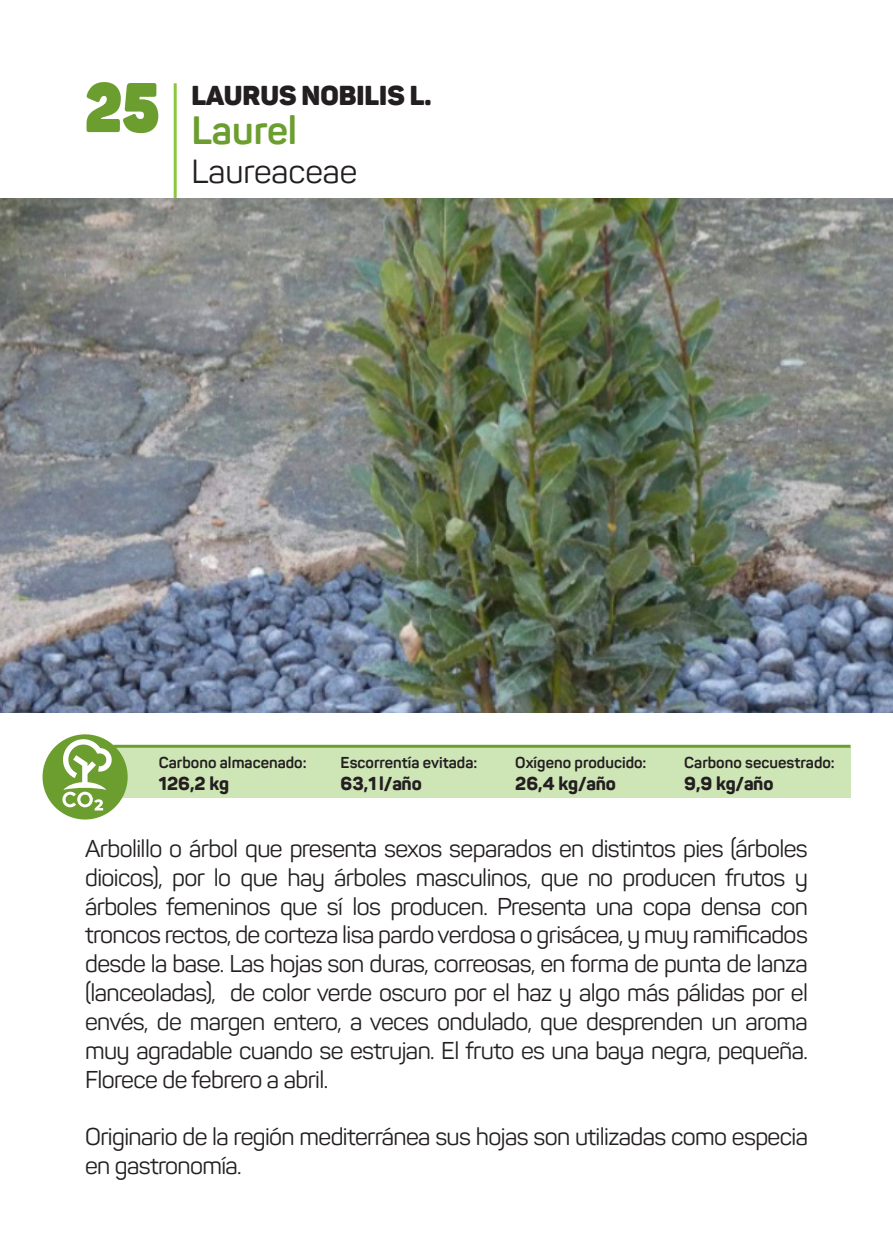
<style>
.page{position:relative;width:893px;height:1259px;background:#fff}
.page>*{position:absolute;margin:0;border:0;box-sizing:border-box;transform-origin:0 0}
.t1{font:800 69px "Panton";color:#6c9e2f;scale:.87 1}
.t2{font:700 39px "Panton";color:#6c9e2f}
.t3{font:33px "Panton";color:#231f20}
.t4{font:27px "Panton Black Caps";color:#231f20}
.Normal_text{font:24px/28.8px "Panton";letter-spacing:-.025em;color:#231f20;text-align:justify}
.t5{font:800 18.3px "Panton";color:#231f20}
.t6{font:700 15.6px "Panton";color:#231f20}
</style>
<div class="page">
<hr style="left:174px;top:83px;width:3px;height:124px;background:#8bc63e">
<img style="left:0;top:198px;width:893px;height:514px">
<div style="left:113px;top:746px;width:737px;height:51px;background:#cee5b5"></div>
<hr style="left:113px;top:745px;width:737px;height:3px;background:#6c9e2f">
<div style="left:43px;top:734px;width:85px;height:85px;background:#6c9e2f;border-radius:50%"></div>
<svg style="left:62px;top:737px;width:50px;height:73px"></svg>
<p class="t1" style="left:85px;top:62px;width:87px">25</p>
<p class="t4" style="left:191px;top:78px;width:242px">LAURUS NOBILIS L.</p>
<p class="t2" style="left:191px;top:106px;width:107px">Laurel</p>
<p class="t3" style="left:191px;top:152px;width:167px">Laureaceae</p>
<p class="t6" style="left:159px;top:752px;width:149px">Carbono almacenado:</p>
<p class="t5" style="left:159px;top:771px;width:72px">126,2 kg</p>
<p class="t6" style="left:341px;top:752px;width:138px">Escorrentía evitada:</p>
<p class="t5" style="left:341px;top:771px;width:83px">63,1 l/año</p>
<p class="t6" style="left:515px;top:752px;width:133px">Oxígeno producido:</p>
<p class="t5" style="left:515px;top:771px;width:102px">26,4 kg/año</p>
<p class="t6" style="left:684px;top:752px;width:152px">Carbono secuestrado:</p>
<p class="t5" style="left:684px;top:771px;width:91px">9,9 kg/año</p>
<p class="Normal_text" style="left:85px;top:834px;width:724px">Arbolillo o árbol que presenta sexos separados en distintos pies (árboles dioicos), por lo que hay árboles masculinos, que no producen frutos y árboles femeninos que sí los producen. Presenta una copa densa con troncos rectos, de corteza lisa pardo verdosa o grisácea, y muy ramificados desde la base. Las hojas son duras, correosas, en forma de punta de lanza (lanceoladas), de color verde oscuro por el haz y algo más pálidas por el envés, de margen entero, a veces ondulado, que desprenden un aroma muy agradable cuando se estrujan. El fruto es una baya negra, pequeña.<br>Florece de febrero a abril.</p>
<p class="Normal_text" style="left:85px;top:1122px;width:724px">Originario de la región mediterránea sus hojas son utilizadas como especia en gastronomía.</p>
</div>
